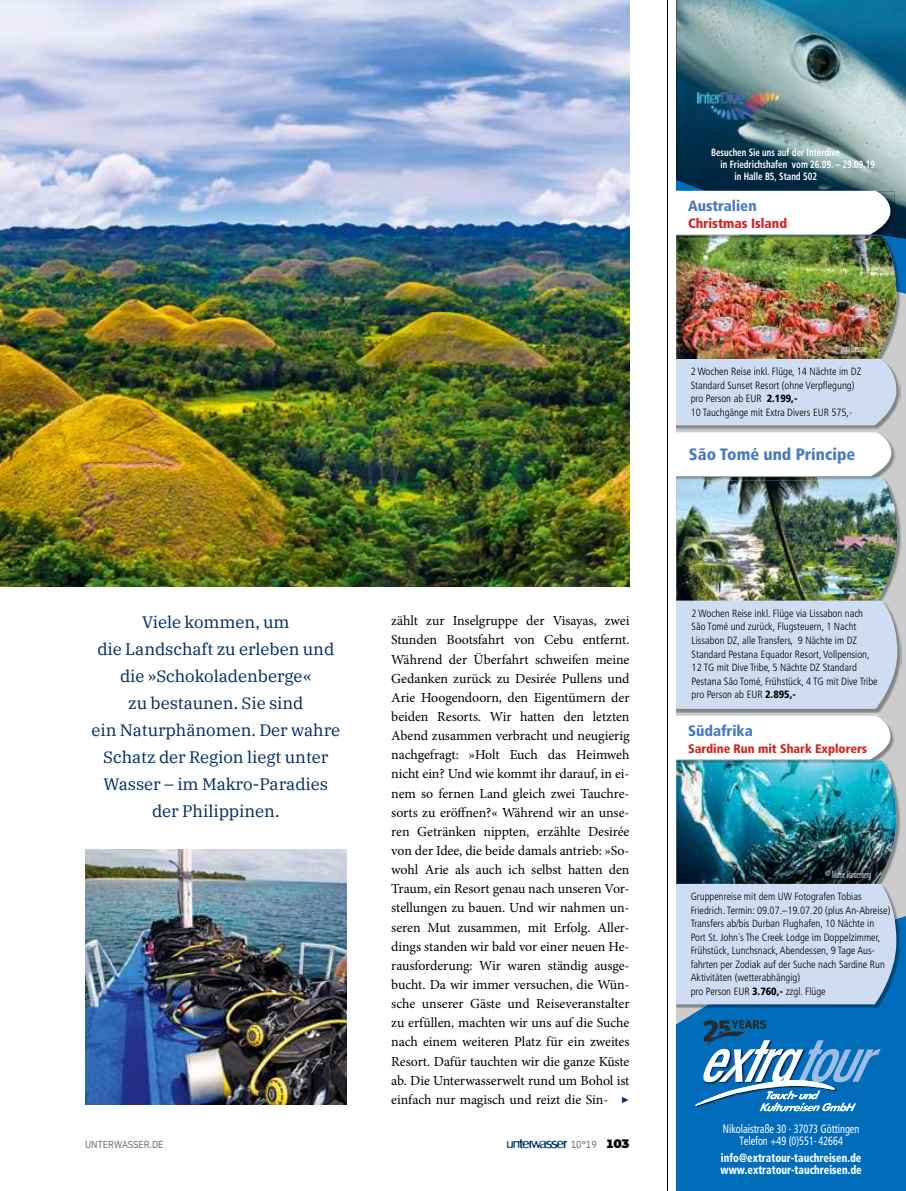
<style>
.page{position:relative;width:906px;height:1191px;background:#fff}
.page>*{position:absolute;margin:0;border:0;box-sizing:border-box;transform-origin:0 0}
.t1{font:16.5px/27px "IBM Plex Serif";letter-spacing:-.005em;color:#003262;text-align:center}
.t2{font:900 condensed 16.5px "Frutiger";color:#477ac1}
.t3{font:900 condensed 15px "Frutiger";color:#477ac1}
.t4{font:900 15px "Montserrat";color:#003262}
.t5{font:13.8px/19.2px "Minion Pro";letter-spacing:-.005em;color:#000;text-align:justify}
.t6{font:900 condensed 13.5px "Frutiger";color:#d22221}
.t7{font:900 condensed 12.45px "Frutiger";color:#d22221}
.t8{font:900 condensed 12px/12px "Frutiger";color:#fff;scale:.85 1}
.t9{font:condensed 12px/12px "Frutiger";color:#fff;text-align:center;scale:.85 1}
.t10{font:300 condensed 10.5px/13.5px "Frutiger";color:#000}
.t11{font:700 condensed 10.5px "Frutiger";color:#fff;scale:.85 1}
.t12{font:10.5px "Rotis Semi Sans";color:#fff}
.t13{font:10.2px "IBM Plex Sans Cond";color:#6d6c6c}
.s1{font-family:"Unterwasser";font-size:12px;color:#003262}
.s2{font-family:"Montserrat";font-weight:900;font-size:12px;color:#000}
.s3{font-weight:900}
</style>
<div class="page">
<hr style="left:667px;top:0;width:1px;height:1191px;background:#000">
<div style="left:676px;top:148px;width:230px;height:905px;background:#cdcccd"></div>
<div style="left:676px;top:916px;width:230px;height:275px;background:#006dbb"></div>
<img style="left:676px;top:0;width:230px;height:238px">
<img style="left:676px;top:425px;width:207px;height:4px">
<img style="left:676px;top:191px;width:224px;height:234px">
<svg style="left:695px;top:1020px;width:185px;height:91px;background:#3b88c1"></svg>
<img style="left:676px;top:505px;width:225px;height:208px">
<img style="left:897px;top:601px;width:4px;height:4px">
<img style="left:676px;top:432px;width:221px;height:277px">
<img style="left:702px;top:918px;width:198px;height:90px">
<img style="left:676px;top:715px;width:220px;height:289px">
<img style="left:697px;top:92px;width:81px;height:27px">
<img style="left:0;top:0;width:629px;height:587px">
<img style="left:85px;top:849px;width:262px;height:255px">
<p class="t1" style="left:91px;top:608px;width:250px">Viele kommen, um<br>die Landschaft zu erleben und die »Schokoladenberge«<br>zu bestaunen. Sie sind<br>ein Naturphänomen. Der wahre<br>Schatz der Region liegt unter<br>Wasser – im Makro-Paradies der Philippinen.</p>
<p class="t5" style="left:391px;top:611px;width:240px">zählt zur Inselgruppe der Visayas, zwei Stunden Bootsfahrt von Cebu entfernt.<br>Während der Überfahrt schweifen meine Gedanken zurück zu Desirée Pullens und Arie Hoogendoorn, den Eigentümern der beiden Resorts. Wir hatten den letzten Abend zusammen verbracht und neugierig nachgefragt: »Holt Euch das Heimweh nicht ein? Und wie kommt ihr darauf, in ei&shy;nem so fernen Land gleich zwei Tauchre&shy;sorts zu eröffnen?« Während wir an unse&shy;ren Getränken nippten, erzählte Desirée von der Idee, die beide damals antrieb: »So&shy;wohl Arie als auch ich selbst hatten den Traum, ein Resort genau nach unseren Vor&shy;stellungen zu bauen. Und wir nahmen un&shy;seren Mut zusammen, mit Erfolg. Aller&shy;dings standen wir bald vor einer neuen He&shy;rausforderung: Wir waren ständig ausge&shy;bucht. Da wir immer versuchen, die Wün&shy;sche unserer Gäste und Reiseveranstalter zu erfüllen, machten wir uns auf die Suche nach einem weiteren Platz für ein zweites Resort. Dafür tauchten wir die ganze Küste ab. Die Unterwasserwelt rund um Bohol ist einfach nur magisch und reizt die Sin-</p>
<p class="t4" style="left:620px;top:1089px;width:10px">▶</p>
<p class="t13" style="left:85px;top:1138px;width:80px">UNTERWASSER.DE</p>
<p class="t13" style="left:506px;top:1138px;width:125px"><span class="s1">u</span> 10°19 <span class="s2">103</span></p>
<p class="t11" style="left:711px;top:146px;width:153px">Besuchen Sie uns auf der Interdive</p>
<p class="t11" style="left:720px;top:158px;width:183px">in Friedrichshafen vom 26.09. – 29.09.19</p>
<p class="t11" style="left:734px;top:170px;width:99px">in Halle B5, Stand 502</p>
<p class="t3" style="left:688px;top:197px;width:70px">Australien</p>
<p class="t6" style="left:688px;top:215px;width:101px">Christmas Island</p>
<p class="t12" style="left:834px;top:342px;width:34px">© Ingo Liesche</p>
<p class="t10" style="left:690px;top:365px;width:172px">2 Wochen Reise inkl. Flüge, 14 Nächte im DZ Standard Sunset Resort (ohne Verpflegung) pro Person ab EUR <span class="s3">2.199,-<br></span>10 Tauchgänge mit Extra Divers EUR 575,-</p>
<p class="t2" style="left:689px;top:445px;width:168px">São Tomé und Príncipe</p>
<p class="t10" style="left:691px;top:607px;width:188px">2 Wochen Reise inkl. Flüge via Lissabon nach São Tomé und zurück, Flugsteuern, 1 Nacht Lissabon DZ, alle Transfers, 9 Nächte im DZ Standard Pestana Equador Resort, Vollpension, 12 TG mit Dive Tribe, 5 Nächte DZ Standard Pestana São Tomé, Frühstück, 4 TG mit Dive Tribe pro Person ab EUR <span class="s3">2.895,-</span></p>
<p class="t3" style="left:688px;top:722px;width:66px">Südafrika</p>
<p class="t7" style="left:688px;top:741px;width:181px">Sardine Run mit Shark Explorers</p>
<p class="t12" style="left:825px;top:868px;width:48px">© Morne Hardenberg</p>
<p class="t10" style="left:690px;top:889px;width:201px">Gruppenreise mit dem UW Fotografen Tobias Friedrich. Termin: 09.07.–19.07.20 (plus An-Abreise)<br>Transfers ab/bis Durban Flughafen, 10 Nächte in Port St. John´s The Creek Lodge im Doppelzimmer, Frühstück, Lunchsnack, Abendessen, 9 Tage Aus&shy;fahrten per Zodiak auf der Suche nach Sardine Run Aktivitäten (wetterabhängig)<br>pro Person EUR <span class="s3">3.760,-</span> zzgl. Flüge</p>
<p class="t9" style="left:723px;top:1123px;width:162px">Nikolaistraße 30 · 37073 Göttingen<br>Telefon +49 (0)551- 42664</p>
<p class="t8" style="left:720px;top:1151px;width:168px">info@extratour-tauchreisen.de www.extratour-tauchreisen.de</p>
</div>
